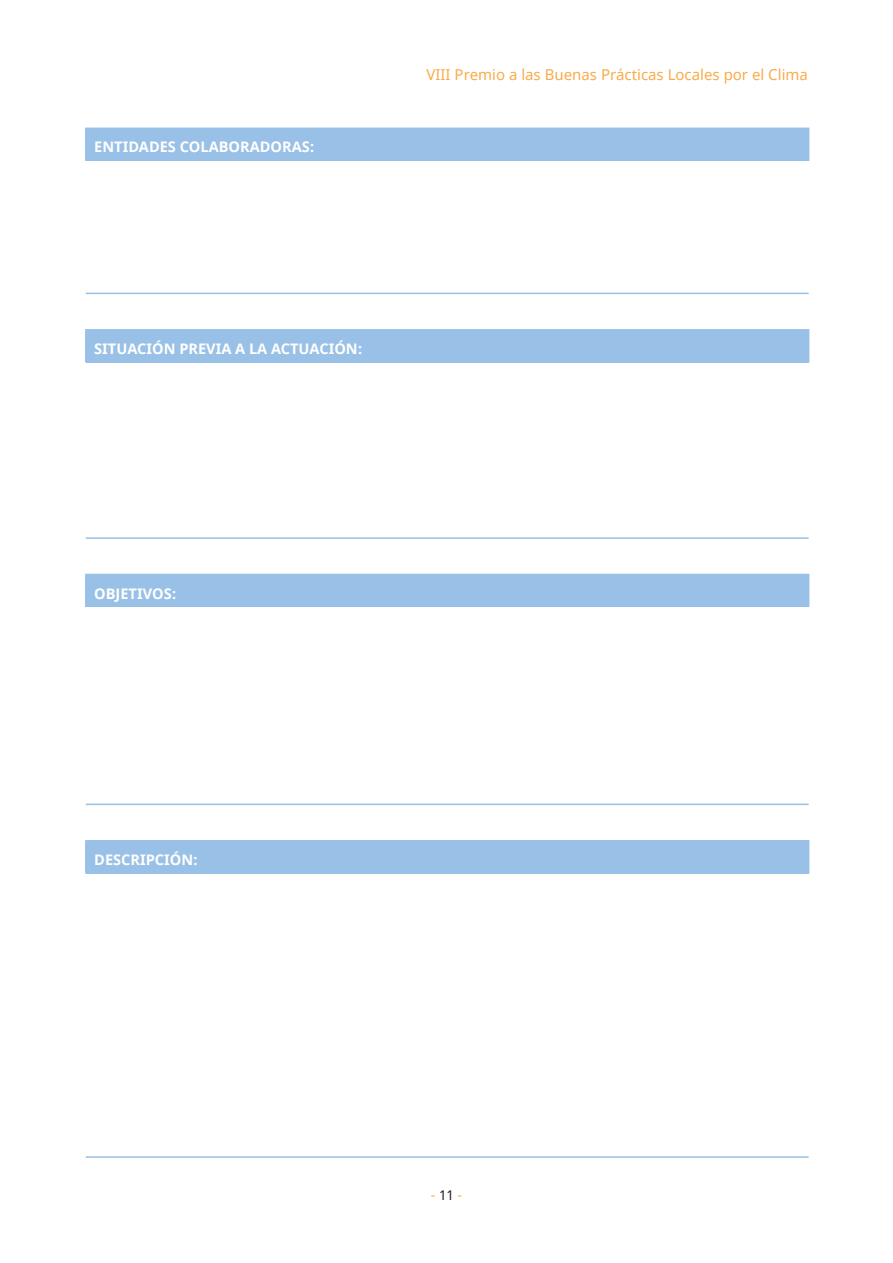
<style>
.page{position:relative;width:893px;height:1263px;background:#fff}
.page>*{position:absolute;margin:0;border:0;box-sizing:border-box;transform-origin:0 0}
.t1{font:15px "Noto Sans";color:#faaa4a}
.text1{font:700 14.55px "Noto Sans";color:#fff}
.t2{font:13.5px "Noto Sans";color:#faaa4a}
.s1{color:#231f20}
</style>
<div class="page">
<div style="left:86px;top:128px;width:723px;height:33px;background:#99c0e6"></div>
<hr style="left:85px;top:128px;width:724px;height:1px;background:#99c0e6">
<hr style="left:85px;top:129px;width:2px;height:32px;background:#99c0e6">
<hr style="left:86px;top:293px;width:723px;height:1px;background:#99c0e6">
<div style="left:86px;top:330px;width:723px;height:32px;background:#99c0e6"></div>
<hr style="left:85px;top:329px;width:724px;height:2px;background:#99c0e6">
<hr style="left:85px;top:331px;width:2px;height:31px;background:#99c0e6">
<hr style="left:86px;top:537px;width:723px;height:2px;background:#99c0e6">
<div style="left:86px;top:574px;width:723px;height:33px;background:#99c0e6"></div>
<hr style="left:85px;top:574px;width:724px;height:1px;background:#99c0e6">
<hr style="left:85px;top:575px;width:2px;height:32px;background:#99c0e6">
<hr style="left:86px;top:804px;width:723px;height:1px;background:#99c0e6">
<div style="left:86px;top:841px;width:723px;height:32px;background:#99c0e6"></div>
<hr style="left:85px;top:840px;width:724px;height:1px;background:#99c0e6">
<hr style="left:85px;top:841px;width:2px;height:32px;background:#99c0e6">
<hr style="left:86px;top:1156px;width:723px;height:2px;background:#99c0e6">
<p class="text1" style="left:94px;top:137px;width:222px">ENTIDADES COLABORADORAS:</p>
<p class="t1" style="left:426px;top:64px;width:383px">VIII Premio a las Buenas Prácticas Locales por el Clima</p>
<p class="text1" style="left:94px;top:338px;width:270px">SITUACIÓN PREVIA A LA ACTUACIÓN:</p>
<p class="text1" style="left:94px;top:583px;width:84px">OBJETIVOS:</p>
<p class="text1" style="left:94px;top:849px;width:105px">DESCRIPCIÓN:</p>
<p class="t2" style="left:431px;top:1186px;width:33px">- <span class="s1">11</span> -</p>
</div>
